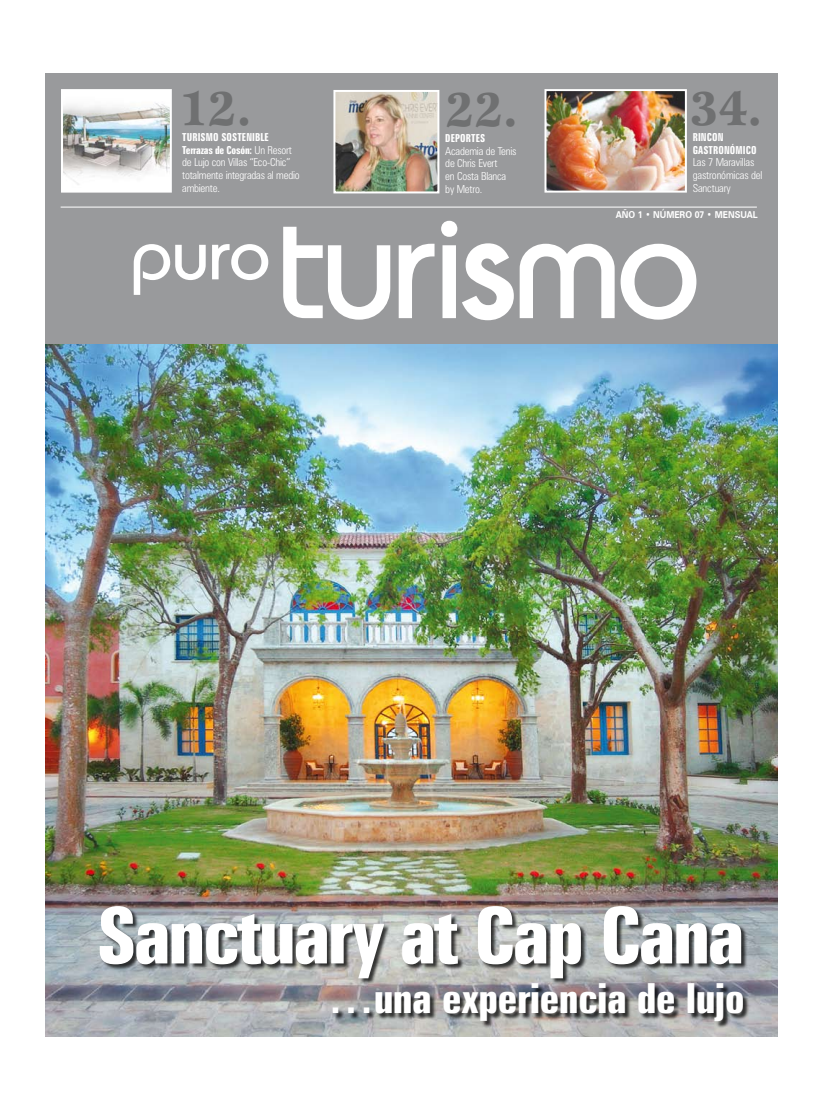
<style>
.page{position:relative;width:823px;height:1106px;background:#fff}
.page>*{position:absolute;margin:0;border:0;box-sizing:border-box;transform-origin:0 0}
.t1{font:700 extra-condensed 78.4px "Zurich BT";letter-spacing:-.035em;color:#fff;scale:1.12 1}
.t2{font:700 50px "Esprit";color:#6f7071}
.t3{font:700 extra-condensed 41.5px "Zurich BT";letter-spacing:-.015em;color:#fff;scale:1.12 1}
.t4{font:300 condensed 11px/12.6px "Zurich BT";letter-spacing:-.02em;color:#fff}
.t5{font:700 extra-condensed 11px/12.6px "Zurich BT";letter-spacing:.01em;color:#fff}
.t6{font:700 9.5px "Zurich BT";color:#fff;scale:.91 1}
.s1{font-weight:700;font-stretch:extra-condensed}
</style>
<div class="page">
<img style="left:45px;top:343px;width:732px;height:693px">
<div style="left:45px;top:73px;width:732px;height:270px;background:#999a9c"></div>
<svg style="left:283px;top:221px;width:413px;height:99px"></svg>
<svg style="left:134px;top:244px;width:134px;height:51px"></svg>
<img style="left:64px;top:92px;width:105px;height:98px">
<div style="left:61px;top:89px;width:111px;height:104px;border:2px solid #fff"></div>
<img style="left:336px;top:93px;width:100px;height:97px">
<div style="left:333px;top:90px;width:106px;height:103px;border:2px solid #fff"></div>
<hr style="left:61px;top:207px;width:695px;height:1px;background:#fff">
<img style="left:547px;top:92px;width:136px;height:98px">
<div style="left:544px;top:89px;width:142px;height:104px;border:2px solid #fff"></div>
<div style="left:100px;top:906px;width:722px;height:158px;background:#000;opacity:.74"></div>
<h2 class="t2" style="left:179px;top:76px;width:73px">12.</h2>
<p class="t4" style="left:182px;top:131px;width:119px"><span class="s1">TURISMO SOSTENIBLE<br>Terrazas de Cosón:</span> Un Resort de Lujo con Villas “Eco-Chic” totalmente integradas al medio ambiente.</p>
<h2 class="t2" style="left:445px;top:77px;width:73px">22.</h2>
<p class="t5" style="left:445px;top:132px;width:41px">DEPORTES</p>
<p class="t4" style="left:445px;top:144px;width:73px">Academia de Tenis de Chris Evert<br>en Costa Blanca by Metro.</p>
<h2 class="t2" style="left:689px;top:76px;width:73px">34.</h2>
<p class="t5" style="left:692px;top:131px;width:65px">RINCON<br>GASTRONÓMICO</p>
<p class="t4" style="left:692px;top:156px;width:71px">Las 7 Maravillas gastronómicas del<br>Sanctuary</p>
<p class="t6" style="left:615px;top:209px;width:157px">AÑO 1 • NÚMERO 07 • MENSUAL</p>
<h1 class="t1" style="left:96px;top:891px;width:580px">Sanctuary at Cap Cana</h1>
<h3 class="t3" style="left:327px;top:975px;width:373px">…una experiencia de lujo</h3>
</div>
